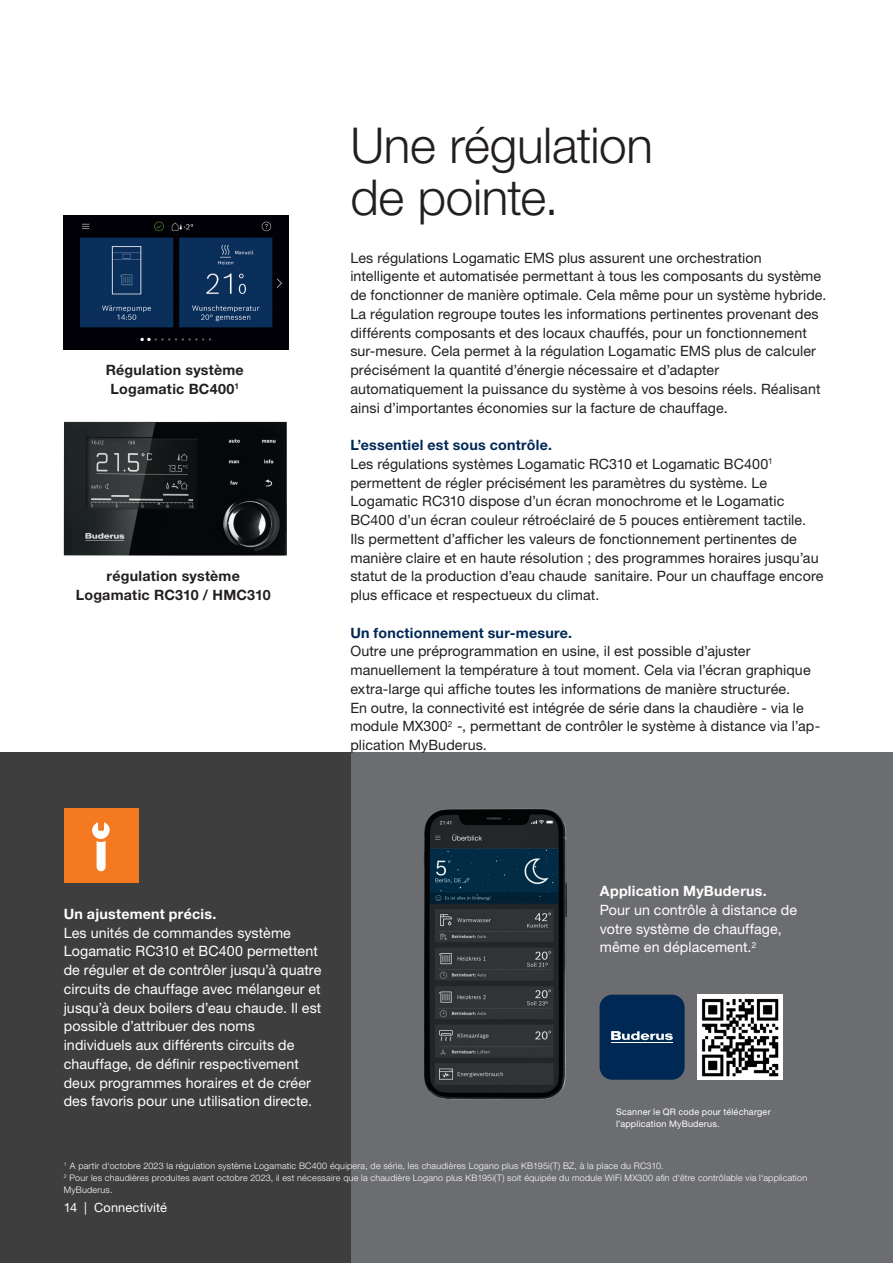
<style>
.page{position:relative;width:893px;height:1263px;background:#fff}
.page>*{position:absolute;margin:0;border:0;box-sizing:border-box;transform-origin:0 0}
.Headline_HelveticaNe{font:300 49.5px "Helvetica Neue LT Pro";letter-spacing:-.01em;color:#231f20}
.Copytext_HelveticaNe{font:14.25px/18.8px "Helvetica Neue LT Pro";letter-spacing:.005em;color:#231f20}
.Copytext_HelveticaNe-2{font:14.25px/18.8px "Helvetica Neue LT Pro";letter-spacing:.005em;color:#fff}
.Product_designation{font:700 14.25px/18.8px "Helvetica Neue LT Pro";letter-spacing:.015em;color:#231f20;text-align:center}
.Subheadline_Helvetic{font:700 14.25px "Helvetica Neue LT Pro";letter-spacing:.015em;color:#002855}
.Subheadline_Helvetic-2{font:700 14.25px "Helvetica Neue LT Pro";letter-spacing:.015em;color:#fff}
.Copytext_HelveticaNe-3{font:700 14.25px "Helvetica Neue LT Pro";letter-spacing:.015em;color:#fff}
.Pagination_Helvetica{font:12.75px "Helvetica Neue LT Pro";letter-spacing:.01em;color:#fff}
.Legend_headline_Helv{font:300 9px/12px "Helvetica Neue LT Pro";letter-spacing:.025em;color:#fff}
.Footnote_HelveticaNe{font:9px/12px "Helvetica Neue LT Pro";letter-spacing:.025em;color:#fff}
</style>
<div class="page">
<div style="left:351px;top:753px;width:542px;height:510px;background:#6c6d70"></div>
<div style="left:0;top:753px;width:351px;height:510px;background:#3e3e3f"></div>
<img style="left:64px;top:422px;width:223px;height:134px">
<svg style="left:600px;top:995px;width:85px;height:85px;background:#0e335d"></svg>
<img style="left:64px;top:215px;width:224px;height:135px">
<img style="left:424px;top:808px;width:110px;height:291px">
<img style="left:698px;top:994px;width:85px;height:85px">
<div style="left:64px;top:808px;width:74px;height:75px;background:#f47921"></div>
<svg style="left:93px;top:822px;width:16px;height:49px"></svg>
<div style="left:89px;top:816px;width:24px;height:26px;border:3px solid #f47921;border-radius:50%"></div>
<p class="Product_designation" style="left:106px;top:360px;width:139px">Régulation système</p>
<p class="Product_designation" style="left:111px;top:379px;width:130px">Logamatic BC400<sup>1</sup></p>
<p class="Product_designation" style="left:76px;top:566px;width:196px">régulation système<br>Logamatic RC310 / HMC310</p>
<p class="Headline_HelveticaNe" style="left:350px;top:115px;width:304px">Une régulation</p>
<p class="Headline_HelveticaNe" style="left:350px;top:168px;width:210px">de pointe.</p>
<p class="Copytext_HelveticaNe" style="left:350px;top:248px;width:413px">Les régulations Logamatic EMS plus assurent une orchestration</p>
<p class="Copytext_HelveticaNe" style="left:350px;top:266px;width:478px">intelligente et automatisée permettant à tous les composants du système de fonctionner de manière optimale. Cela même pour un système hybride.<br>La régulation regroupe toutes les informations pertinentes provenant des différents composants et des locaux chauffés, pour un fonctionnement sur-mesure. Cela permet à la régulation Logamatic EMS plus de calculer précisément la quantité d’énergie nécessaire et d’adapter</p>
<p class="Copytext_HelveticaNe" style="left:350px;top:379px;width:472px">automatiquement la puissance du système à vos besoins réels. Réalisant ainsi d’importantes économies sur la facture de chauffage.</p>
<p class="Subheadline_Helvetic" style="left:350px;top:436px;width:203px">L’essentiel est sous contrôle.</p>
<p class="Copytext_HelveticaNe" style="left:350px;top:454px;width:424px">Les régulations systèmes Logamatic RC310 et Logamatic BC400<sup>1</sup></p>
<p class="Copytext_HelveticaNe" style="left:350px;top:473px;width:418px">permettent de régler précisément les paramètres du système. Le</p>
<p class="Copytext_HelveticaNe" style="left:350px;top:491px;width:475px">Logamatic RC310 dispose d’un écran monochrome et le Logamatic BC400 d’un écran couleur rétroéclairé de 5 pouces entièrement tactile.<br>Ils permettent d’afficher les valeurs de fonctionnement pertinentes de manière claire et en haute résolution ; des programmes horaires jusqu’au statut de la production d’eau chaude sanitaire. Pour un chauffage encore plus efficace et respectueux du climat.</p>
<p class="Subheadline_Helvetic" style="left:350px;top:623px;width:223px">Un fonctionnement sur-mesure.</p>
<p class="Copytext_HelveticaNe" style="left:350px;top:641px;width:402px">Outre une préprogrammation en usine, il est possible d’ajuster</p>
<p class="Copytext_HelveticaNe" style="left:350px;top:660px;width:462px">manuellement la température à tout moment. Cela via l’écran graphique extra-large qui affiche toutes les informations de manière structurée.</p>
<p class="Copytext_HelveticaNe" style="left:350px;top:698px;width:471px">En outre, la connectivité est intégrée de série dans la chaudière - via le module MX300<sup>2</sup> -, permettant de contrôler le système à distance via l’ap&shy;plication MyBuderus.</p>
<p class="Copytext_HelveticaNe-3" style="left:64px;top:905px;width:154px">Un ajustement précis.</p>
<p class="Copytext_HelveticaNe-2" style="left:64px;top:923px;width:259px">Les unités de commandes système Logamatic RC310 et BC400 permettent de réguler et de contrôler jusqu’à quatre circuits de chauffage avec mélangeur et jusqu’à deux boilers d’eau chaude. Il est</p>
<p class="Copytext_HelveticaNe-2" style="left:64px;top:1016px;width:193px">possible d’attribuer des noms</p>
<p class="Copytext_HelveticaNe-2" style="left:64px;top:1035px;width:250px">individuels aux différents circuits de chauffage, de définir respectivement deux programmes horaires et de créer des favoris pour une utilisation directe.</p>
<p class="Subheadline_Helvetic-2" style="left:600px;top:882px;width:168px">Application MyBuderus.</p>
<p class="Copytext_HelveticaNe-2" style="left:600px;top:900px;width:199px">Pour un contrôle à distance de votre système de chauffage, même en déplacement.<sup>2</sup></p>
<p class="Footnote_HelveticaNe" style="left:616px;top:1105px;width:156px">Scanner le QR code pour télécharger l’application MyBuderus.</p>
<p class="Legend_headline_Helv" style="left:64px;top:1160px;width:745px"><sup>1</sup> A partir d‘octobre 2023 la régulation système Logamatic BC400 équipera, de série, les chaudières Logano plus KB195i(T) BZ, à la place du RC310.<br><sup>2</sup> Pour les chaudières produites avant octobre 2023, il est nécessaire que la chaudière Logano plus KB195i(T) soit équipée du module WiFi MX300 afin d‘être contrôlable via l‘application<br>MyBuderus.</p>
<p class="Pagination_Helvetica" style="left:64px;top:1199px;width:105px">14 | Connectivité</p>
</div>
